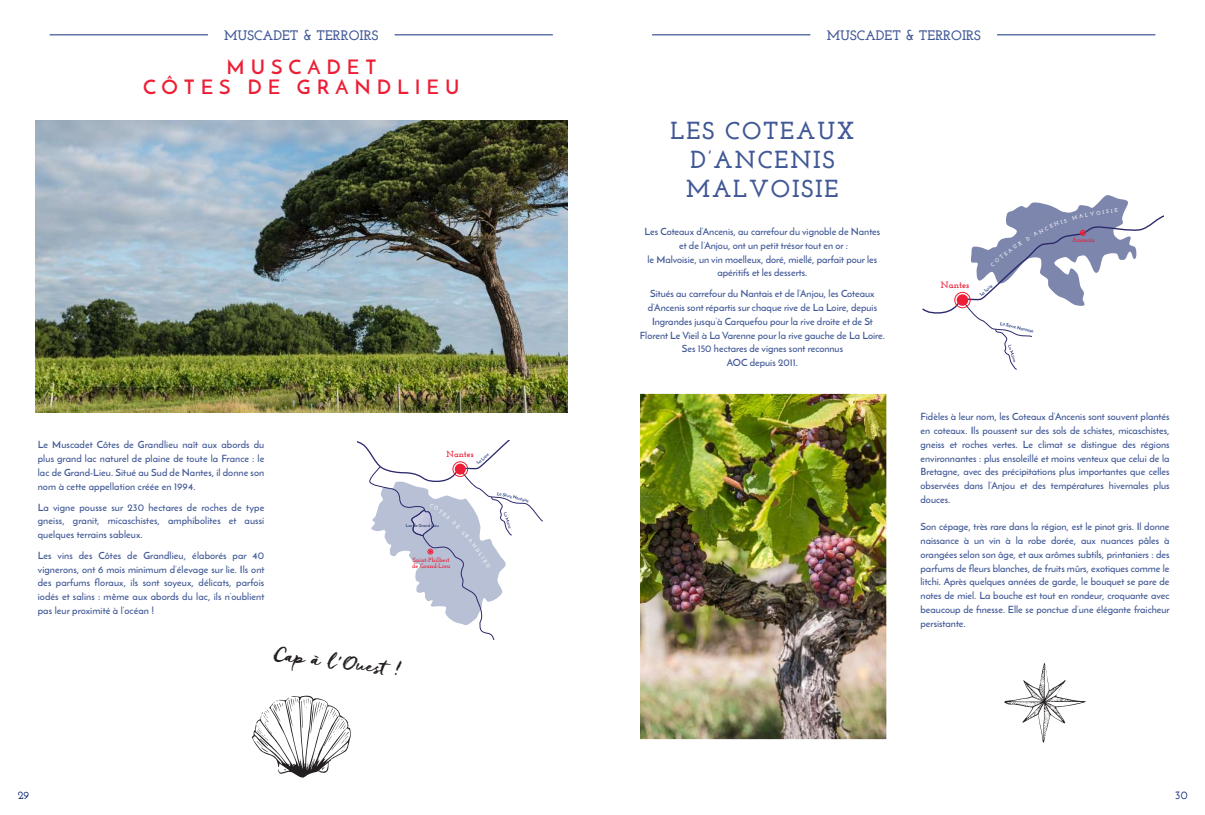
<style>
.page{position:relative;width:1205px;height:815px;background:#fff}
.page>*{position:absolute;margin:0;border:0;box-sizing:border-box;transform-origin:0 0}
.t1{font:700 24.5px/29px "Josefin Slab";letter-spacing:.075em;color:#405896;text-align:center}
.t2{font:600 20.12px/20.1px "Josefin Sans";letter-spacing:.3em;color:#ed1e35;text-align:center}
.t3{font:19.75px "Freeland";color:#231f20}
.t4{font:700 13.75px "Josefin Slab";color:#405896}
.t5{font:600 11.25px "Josefin Slab";color:#001e71}
.t6{font:600 10px/13.8px "Josefin Sans";color:#405896;text-align:justify}
.t7{font:700 9.12px "Josefin Slab";color:#ed1e35}
.t8{font:700 8.75px "Josefin Slab";color:#ed1e35}
.t9{font:700 6.5px "Josefin Slab";color:#ed1e35}
.t10{font:700 6.25px/6.1px "Josefin Slab";color:#ed1e35}
.t11{font:600 4.62px "Josefin Sans";color:#001e71}
.t12{font:600 4.38px "Josefin Sans";color:#001e71}
.t13{font:600 4.38px "Josefin Sans";color:#1f3267}
</style>
<div class="page">
<hr style="left:50px;top:34px;width:158px;height:1px;background:#405896">
<hr style="left:652px;top:34px;width:158px;height:1px;background:#405896">
<hr style="left:394px;top:34px;width:159px;height:1px;background:#405896">
<hr style="left:997px;top:34px;width:158px;height:1px;background:#405896">
<img style="left:35px;top:121px;width:532px;height:292px">
<svg style="left:252px;top:696px;width:99px;height:82px"></svg>
<img style="left:641px;top:395px;width:244px;height:343px">
<div style="left:628px;top:382px;width:270px;height:369px;border:12px solid #fff"></div>
<svg style="left:1004px;top:663px;width:81px;height:80px"></svg>
<svg style="left:922px;top:195px;width:242px;height:175px"></svg>
<svg style="left:358px;top:441px;width:185px;height:199px"></svg>
<h3 class="t4" style="left:224px;top:27px;width:156px">MUSCADET &amp; TERROIRS</h3>
<h3 class="t4" style="left:827px;top:27px;width:156px">MUSCADET &amp; TERROIRS</h3>
<h2 class="t2" style="left:143px;top:56px;width:318px">MUSCADET<br>CÔTES DE GRANDLIEU</h2>
<p class="t6" style="left:38px;top:438px;width:228px">Le Muscadet Côtes de Grandlieu naît aux abords du plus grand lac naturel de plaine de toute la France : le lac de Grand-Lieu. Situé au Sud de Nantes, il donne son nom à cette appellation créée en 1994.</p>
<p class="t6" style="left:38px;top:500px;width:228px">La vigne pousse sur 230 hectares de roches de type gneiss, granit, micaschistes, amphibolites et aussi quelques terrains sableux.</p>
<p class="t6" style="left:38px;top:548px;width:228px">Les vins des Côtes de Grandlieu, élaborés par 40 vignerons, ont 6 mois minimum d’élevage sur lie. Ils ont des parfums floraux, ils sont soyeux, délicats, parfois iodés et salins : même aux abords du lac, ils n’oublient pas leur proximité à l’océan !</p>
<p class="t8" style="left:446px;top:449px;width:29px">Nantes</p>
<p class="t12" style="left:475px;top:461px;width:16px;rotate:-41deg">La Loire</p>
<p class="t13" style="left:406px;top:523px;width:35px">Lac de Grand-Lieu</p>
<p class="t10" style="left:412px;top:557px;width:40px">Saint-Philbert de Grand-Lieu</p>
<p class="t12" style="left:498px;top:490px;width:34px;rotate:14deg">La Sèvre Nantaise</p>
<h3 class="t3" style="left:276px;top:641px;width:129px;rotate:7deg">Cap à l’Ouest !</h3>
<h1 class="t1" style="left:671px;top:116px;width:185px">LES COTEAUX<br>D’ANCENIS<br>MALVOISIE</h1>
<p class="t6" style="left:644px;top:225px;width:237px;text-align:center">Les Coteaux d’Ancenis, au carrefour du vignoble de Nantes et de l’Anjou, ont un petit trésor tout en or :<br>le Malvoisie, un vin moelleux, doré, miellé, parfait pour les apéritifs et les desserts.</p>
<p class="t6" style="left:640px;top:287px;width:247px;text-align:center">Situés au carrefour du Nantais et de l’Anjou, les Coteaux d’Ancenis sont répartis sur chaque rive de La Loire, depuis Ingrandes jusqu’à Carquefou pour la rive droite et de St Florent Le Vieil à La Varenne pour la rive gauche de La Loire.<br>Ses 150 hectares de vignes sont reconnus<br>AOC depuis 2011.</p>
<p class="t7" style="left:941px;top:279px;width:30px">Nantes</p>
<p class="t11" style="left:978px;top:293px;width:17px;rotate:-41deg">La Loire</p>
<p class="t11" style="left:1001px;top:320px;width:36px;rotate:14deg">La Sèvre Nantaise</p>
<p class="t9" style="left:1072px;top:236px;width:24px">Ancenis</p>
<p class="t6" style="left:920px;top:410px;width:250px">Fidèles à leur nom, les Coteaux d’Ancenis sont souvent plantés en coteaux. Ils poussent sur des sols de schistes, micaschistes, gneiss et roches vertes. Le climat se distingue des régions environnantes : plus ensoleillé et moins venteux que celui de la Bretagne, avec des précipitations plus importantes que celles observées dans l’Anjou et des températures hivernales plus douces.</p>
<p class="t6" style="left:920px;top:520px;width:251px">Son cépage, très rare dans la région, est le pinot gris. Il donne naissance à un vin à la robe dorée, aux nuances pâles à orangées selon son âge, et aux arômes subtils, printaniers : des parfums de fleurs blanches, de fruits mûrs, exotiques comme le litchi. Après quelques années de garde, le bouquet se pare de notes de miel. La bouche est tout en rondeur, croquante avec beaucoup de finesse. Elle se ponctue d’une élégante fraicheur persistante.</p>
<p class="t5" style="left:18px;top:788px;width:13px">29</p>
<p class="t5" style="left:1175px;top:788px;width:14px">30</p>
</div>
